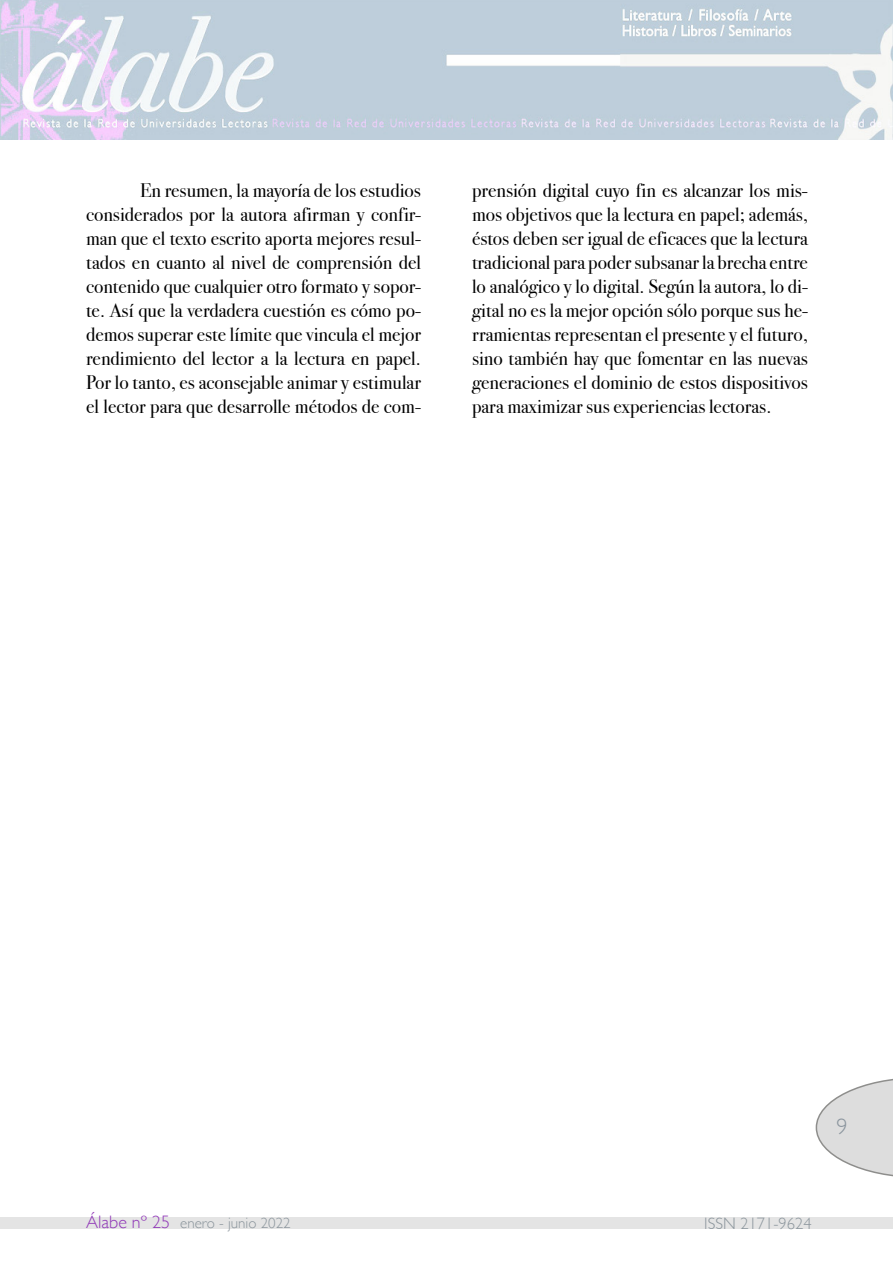
<style>
.page{position:relative;width:893px;height:1263px;background:#fff}
.page>*{position:absolute;margin:0;border:0;box-sizing:border-box;transform-origin:0 0}
.t1{font:300 22.5px "Gill Sans";color:#8a949d}
.t2{font:19.5px/24px "Bodoni Svty Two OSITCTT Book";color:#000;text-align:justify}
.t3{font:300 16.5px "Gill Sans";color:#8b959c}
.t4{font:300 15px "Gill Sans";color:#8b959c}
.s1{font-size:18px;color:#9038b7}
</style>
<div class="page">
<svg style="left:816px;top:1078px;width:77px;height:99px"></svg>
<img style="left:0;top:0;width:893px;height:139px">
<div style="left:0;top:1218px;width:893px;height:11px;background:#e4e4e4"></div>
<p class="t2" style="left:86px;top:178px;width:336px;text-indent:54px">En resumen, la mayoría de los estudios considerados por la autora afirman y confir&shy;man que el texto escrito aporta mejores resul&shy;tados en cuanto al nivel de comprensión del contenido que cualquier otro formato y sopor&shy;te. Así que la verdadera cuestión es cómo po&shy;demos superar este límite que vincula el mejor rendimiento del lector a la lectura en papel.<br>Por lo tanto, es aconsejable animar y estimular el lector para que desarrolle métodos de com-</p>
<p class="t2" style="left:472px;top:178px;width:337px">prensión digital cuyo fin es alcanzar los mis&shy;mos objetivos que la lectura en papel; además, éstos deben ser igual de eficaces que la lectura tradicional para poder subsanar la brecha entre lo analógico y lo digital. Según la autora, lo di&shy;gital no es la mejor opción sólo porque sus he&shy;rramientas representan el presente y el futuro, sino también hay que fomentar en las nuevas generaciones el dominio de estos dispositivos para maximizar sus experiencias lectoras.</p>
<p class="t1" style="left:837px;top:1109px;width:13px">9</p>
<p class="t4" style="left:86px;top:1211px;width:206px"><span class="s1">Álabe nº 25</span> enero - junio 2022</p>
<p class="t3" style="left:704px;top:1211px;width:109px">ISSN 2171-9624</p>
</div>
